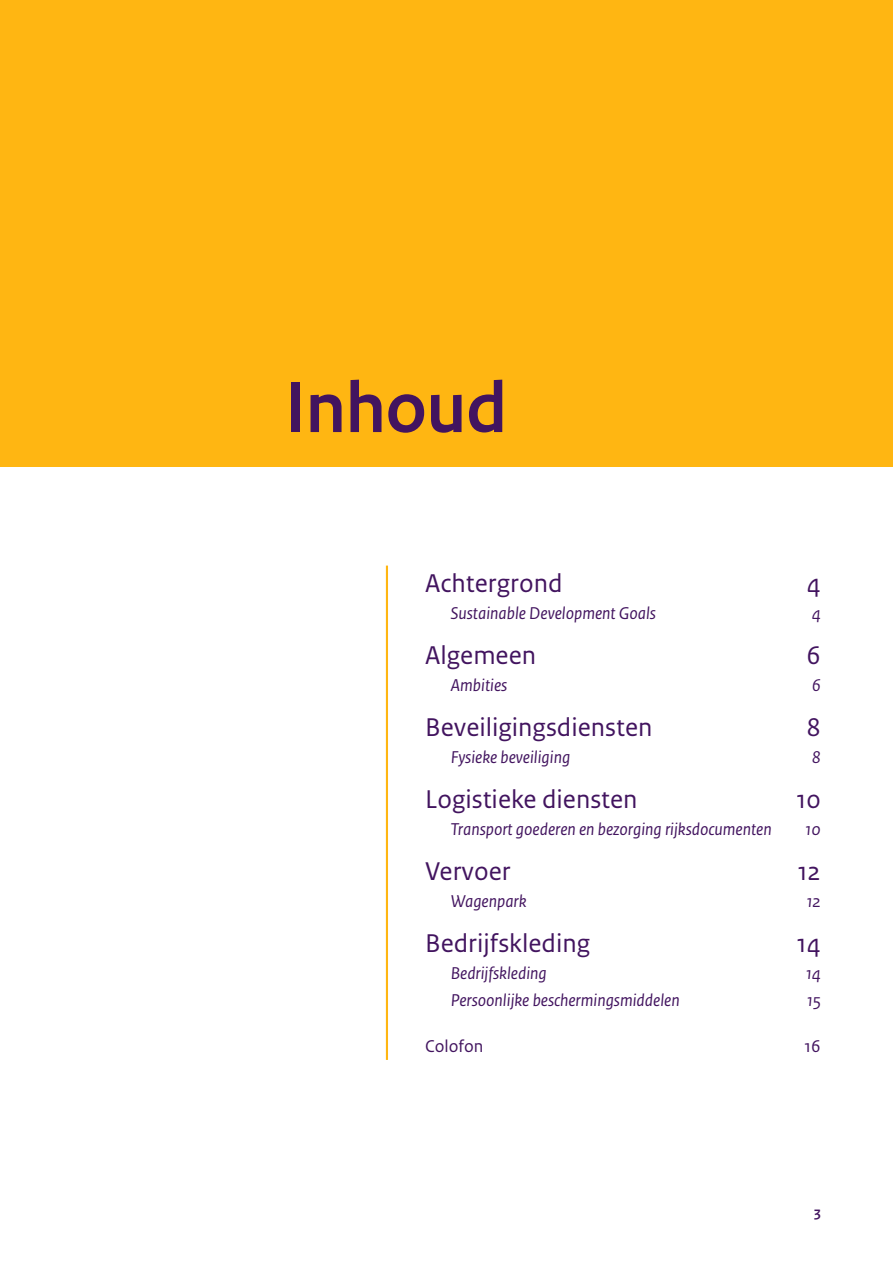
<style>
.page{position:relative;width:893px;height:1263px;background:#fff}
.page>*{position:absolute;margin:0;border:0;box-sizing:border-box;transform-origin:0 0}
.H2_Hoofdstuk_Kopregel_NIET_TOC{font:700 75px "Rijksoverheid Sans Heading";color:#42145f}
.t1{font:27px "Rijksoverheid Sans Text";color:#42145f}
.t2{font:italic 18px "Rijksoverheid Sans Text";color:#42145f}
.t3{font:18px "Rijksoverheid Sans Text";color:#42145f}
.t4{font:700 15px "Rijksoverheid Sans Heading";color:#42145f}
</style>
<div class="page">
<div style="left:0;top:0;width:893px;height:467px;background:#ffb612"></div>
<hr style="left:386px;top:566px;width:2px;height:494px;background:#ffb612">
<p class="H2_Hoofdstuk_Kopregel_NIET_TOC" style="left:285px;top:365px;width:224px">Inhoud</p>
<p class="t1" style="left:425px;top:567px;width:139px">Achtergrond</p>
<p class="t1" style="left:807px;top:567px;width:16px">4</p>
<p class="t2" style="left:451px;top:603px;width:207px">Sustainable Development Goals</p>
<p class="t2" style="left:812px;top:603px;width:10px">4</p>
<p class="t1" style="left:425px;top:639px;width:112px">Algemeen</p>
<p class="t1" style="left:806px;top:639px;width:16px">6</p>
<p class="t2" style="left:451px;top:675px;width:58px">Ambities</p>
<p class="t2" style="left:812px;top:675px;width:10px">6</p>
<p class="t1" style="left:425px;top:711px;width:229px">Beveiligingsdiensten</p>
<p class="t1" style="left:806px;top:711px;width:16px">8</p>
<p class="t2" style="left:451px;top:747px;width:121px">Fysieke beveiliging</p>
<p class="t2" style="left:812px;top:747px;width:10px">8</p>
<p class="t1" style="left:425px;top:783px;width:214px">Logistieke diensten</p>
<p class="t1" style="left:797px;top:783px;width:26px">10</p>
<p class="t2" style="left:451px;top:819px;width:322px">Transport goederen en bezorging rijksdocumenten</p>
<p class="t2" style="left:805px;top:819px;width:17px">10</p>
<p class="t1" style="left:425px;top:855px;width:87px">Vervoer</p>
<p class="t1" style="left:798px;top:855px;width:24px">12</p>
<p class="t2" style="left:451px;top:891px;width:77px">Wagenpark</p>
<p class="t2" style="left:807px;top:891px;width:15px">12</p>
<p class="t1" style="left:425px;top:927px;width:166px">Bedrijfskleding</p>
<p class="t1" style="left:797px;top:927px;width:25px">14</p>
<p class="t2" style="left:451px;top:963px;width:98px">Bedrijfskleding</p>
<p class="t2" style="left:806px;top:963px;width:16px">14</p>
<p class="t2" style="left:451px;top:990px;width:230px">Persoonlijke beschermingsmiddelen</p>
<p class="t2" style="left:807px;top:990px;width:15px">15</p>
<p class="t3" style="left:425px;top:1036px;width:60px">Colofon</p>
<p class="t3" style="left:805px;top:1036px;width:18px">16</p>
<p class="t4" style="left:814px;top:1204px;width:8px">3</p>
</div>
